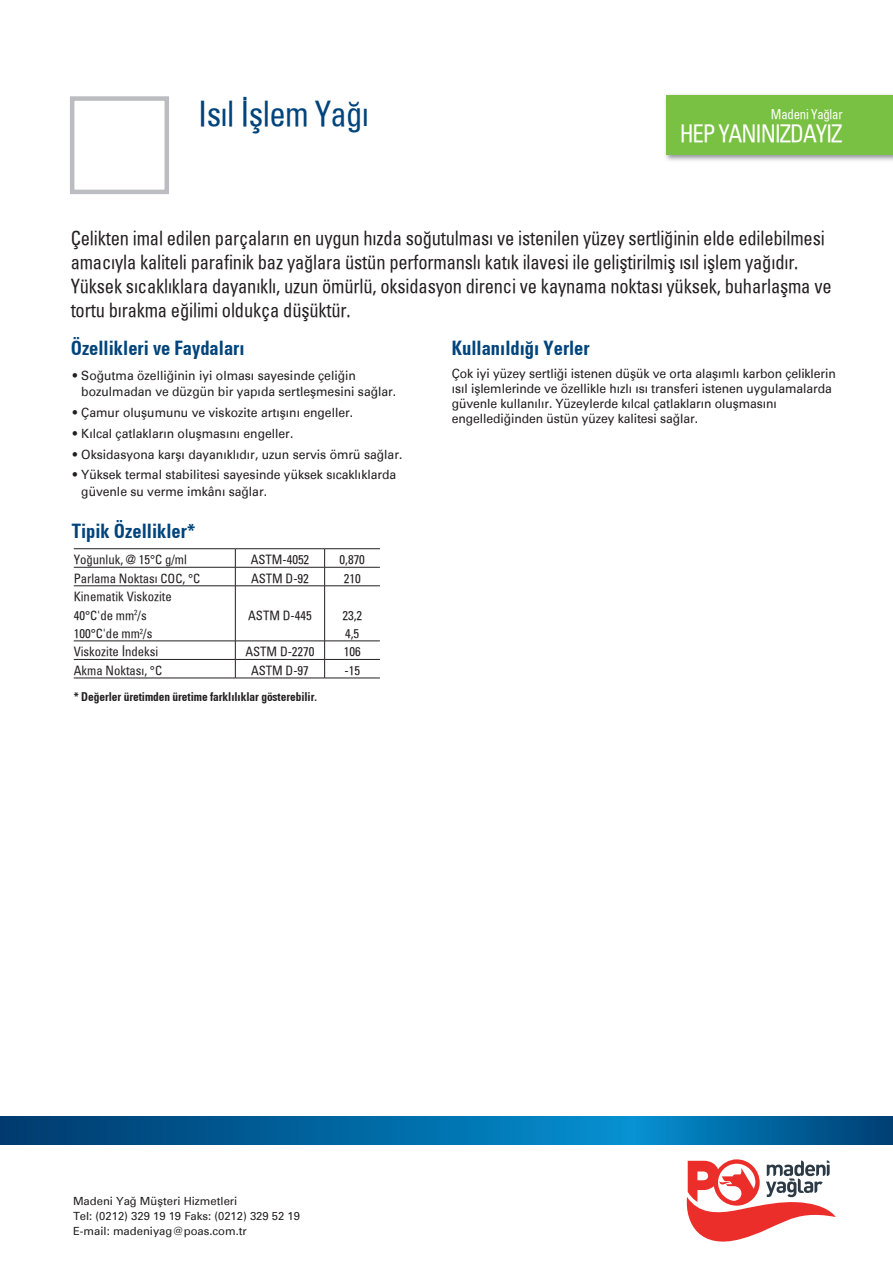
<style>
.page{position:relative;width:893px;height:1263px;background:#fff}
.page>*{position:absolute;margin:0;border:0;box-sizing:border-box;transform-origin:0 0}
.t1{font:34.5px "Univers Condensed";letter-spacing:-.02em;color:#00447b;scale:.95 1}
.t2{font:24px "Univers Condensed";letter-spacing:-.05em;color:#fff;scale:.95 1}
.t3{font:19.5px/24px "Univers Condensed";letter-spacing:-.01em;color:#231f20;scale:.95 1}
.t4{font:700 condensed 19.5px "Univers";color:#00447b;scale:.95 1}
.t5{font:13.5px "Univers Condensed";letter-spacing:-.02em;color:#fff;scale:.95 1}
.t6{font:12.75px/15px "Univers";color:#231f20;scale:.95 1}
.t7{font:12.75px/18.3px "Univers Condensed";color:#231f20}
.t8{font:700 condensed 12px "Univers";letter-spacing:-.005em;color:#231f20;scale:.95 1}
.t9{font:11.25px/15px "Univers";color:#231f20}
</style>
<div class="page">
<div style="left:70px;top:96px;width:99px;height:98px;border:4px solid #bcbdc0"></div>
<svg style="left:0;top:1116px;width:893px;height:29px"></svg>
<img style="left:665px;top:94px;width:228px;height:67px">
<div style="left:666px;top:96px;width:227px;height:59px;background:#79c142"></div>
<svg style="left:686px;top:1159px;width:150px;height:83px"></svg>
<hr style="left:74px;top:548px;width:161px;height:1px;background:#231f20">
<hr style="left:235px;top:548px;width:90px;height:1px;background:#231f20">
<hr style="left:325px;top:548px;width:55px;height:1px;background:#231f20">
<hr style="left:74px;top:567px;width:161px;height:1px;background:#231f20">
<hr style="left:235px;top:567px;width:90px;height:1px;background:#231f20">
<svg style="left:235px;top:549px;width:1px;height:36px"></svg>
<hr style="left:325px;top:567px;width:55px;height:1px;background:#231f20">
<svg style="left:324px;top:549px;width:1px;height:36px"></svg>
<hr style="left:74px;top:585px;width:161px;height:1px;background:#231f20">
<hr style="left:235px;top:585px;width:90px;height:1px;background:#231f20">
<hr style="left:235px;top:586px;width:1px;height:55px;background:#231f20">
<hr style="left:325px;top:585px;width:55px;height:1px;background:#231f20">
<hr style="left:324px;top:586px;width:1px;height:55px;background:#231f20">
<hr style="left:74px;top:641px;width:161px;height:1px;background:#231f20">
<hr style="left:235px;top:641px;width:90px;height:1px;background:#231f20">
<hr style="left:325px;top:641px;width:55px;height:1px;background:#231f20">
<hr style="left:74px;top:659px;width:161px;height:1px;background:#231f20">
<hr style="left:235px;top:659px;width:90px;height:1px;background:#231f20">
<svg style="left:235px;top:641px;width:1px;height:37px"></svg>
<hr style="left:325px;top:659px;width:55px;height:1px;background:#231f20">
<svg style="left:324px;top:641px;width:1px;height:37px"></svg>
<hr style="left:74px;top:678px;width:161px;height:1px;background:#231f20">
<hr style="left:235px;top:678px;width:90px;height:1px;background:#231f20">
<hr style="left:325px;top:678px;width:55px;height:1px;background:#231f20">
<h1 class="t1" style="left:198px;top:92px;width:182px">Isıl İşlem Yağı</h1>
<p class="t5" style="left:771px;top:105px;width:77px">Madeni Yağlar</p>
<h2 class="t2" style="left:680px;top:118px;width:173px">HEP YANINIZDAYIZ</h2>
<p class="t3" style="left:71px;top:225px;width:802px">Çelikten imal edilen parçaların en uygun hızda soğutulması ve istenilen yüzey sertliğinin elde edilebilmesi amacıyla kaliteli parafinik baz yağlara üstün performanslı katık ilavesi ile geliştirilmiş ısıl işlem yağıdır.<br>Yüksek sıcaklıklara dayanıklı, uzun ömürlü, oksidasyon direnci ve kaynama noktası yüksek, buharlaşma ve tortu bırakma eğilimi oldukça düşüktür.</p>
<h3 class="t4" style="left:71px;top:336px;width:185px">Özellikleri ve Faydaları</h3>
<p class="t6" style="left:81px;top:367px;width:333px;line-height:16.5px;text-indent:-9px">• Soğutma özelliğinin iyi olması sayesinde çeliğin bozulmadan ve düzgün bir yapıda sertleşmesini sağlar.</p>
<p class="t6" style="left:73px;top:405px;width:297px">• Çamur oluşumunu ve viskozite artışını engeller.</p>
<p class="t6" style="left:73px;top:426px;width:234px">• Kılcal çatlakların oluşmasını engeller.</p>
<p class="t6" style="left:73px;top:447px;width:348px">• Oksidasyona karşı dayanıklıdır, uzun servis ömrü sağlar.</p>
<p class="t6" style="left:81px;top:467px;width:333px;line-height:16.5px;text-indent:-9px">• Yüksek termal stabilitesi sayesinde yüksek sıcaklıklarda güvenle su verme imkânı sağlar.</p>
<h3 class="t4" style="left:452px;top:336px;width:147px">Kullanıldığı Yerler</h3>
<p class="t6" style="left:452px;top:367px;width:406px">Çok iyi yüzey sertliği istenen düşük ve orta alaşımlı karbon çeliklerin ısıl işlemlerinde ve özellikle hızlı ısı transferi istenen uygulamalarda güvenle kullanılır. Yüzeylerde kılcal çatlakların oluşmasını engellediğinden üstün yüzey kalitesi sağlar.</p>
<h3 class="t4" style="left:72px;top:519px;width:132px">Tipik Özellikler*</h3>
<p class="t7" style="left:74px;top:550px;width:115px">Yoğunluk, @ 15°C g/ml</p>
<p class="t7" style="left:251px;top:550px;width:60px">ASTM-4052</p>
<p class="t7" style="left:340px;top:550px;width:27px">0,870</p>
<p class="t7" style="left:74px;top:569px;width:128px">Parlama Noktası COC, °C</p>
<p class="t7" style="left:251px;top:569px;width:59px">ASTM D-92</p>
<p class="t7" style="left:344px;top:569px;width:18px">210</p>
<p class="t7" style="left:74px;top:587px;width:100px">Kinematik Viskozite<br>40°C'de mm<sup>2</sup>/s<br>100°C'de mm<sup>2</sup>/s</p>
<p class="t7" style="left:248px;top:606px;width:65px">ASTM D-445</p>
<p class="t7" style="left:342px;top:606px;width:21px">23,2<br>4,5</p>
<p class="t7" style="left:74px;top:642px;width:86px">Viskozite İndeksi</p>
<p class="t7" style="left:245px;top:642px;width:71px">ASTM D-2270</p>
<p class="t7" style="left:344px;top:642px;width:18px">106</p>
<p class="t7" style="left:74px;top:661px;width:90px">Akma Noktası, °C</p>
<p class="t7" style="left:251px;top:661px;width:59px">ASTM D-97</p>
<p class="t7" style="left:344px;top:661px;width:17px">-15</p>
<p class="t8" style="left:74px;top:689px;width:258px">* Değerler üretimden üretime farklılıklar gösterebilir.</p>
<p class="t9" style="left:73px;top:1194px;width:229px">Madeni Yağ Müşteri Hizmetleri<br>Tel: (0212) 329 19 19 Faks: (0212) 329 52 19<br>E-mail: madeniyag@poas.com.tr</p>
</div>
